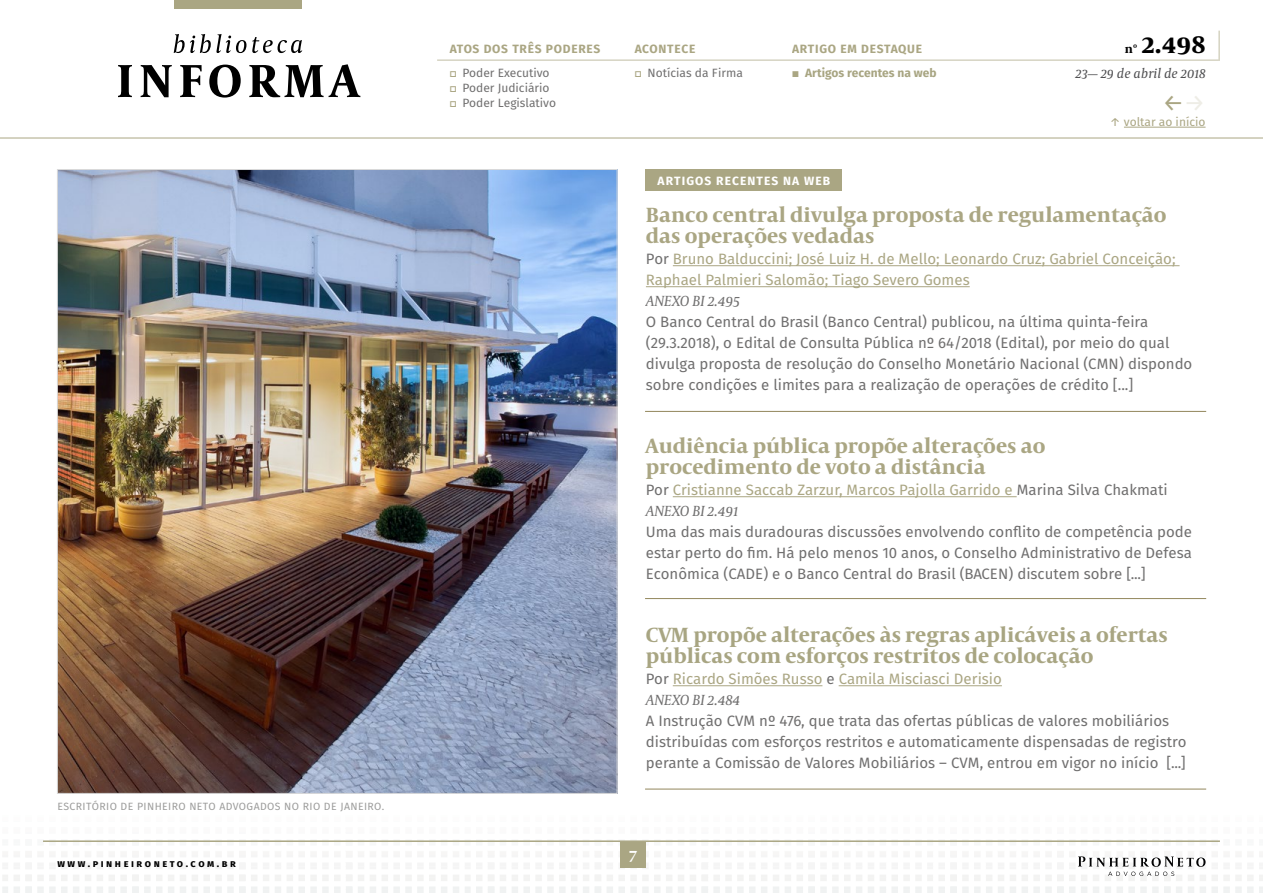
<style>
.page{position:relative;width:1263px;height:893px;background:#fff}
.page>*{position:absolute;margin:0;border:0;box-sizing:border-box;transform-origin:0 0}
.t1{font:700 25.5px "Capitolium News 2";color:#000}
.t2{font:24px "Fira Sans";color:#aaa683}
.t3{font:700 21px/21px "Capitolium News 2";color:#aaa683}
.t4{font:700 21px/21px "Capitolium News 2";color:#a8a582}
.t5{font:700 18px "Minion Pro";color:#fff}
.t6{font:15px/21px "Fira Sans";color:#706f6f}
.t7{font:15px/21px "Fira Sans";color:#aaa683}
.t8{font:italic 15px "Capitolium News 2";color:#706f6f}
.t9{font:italic 13.5px "Capitolium News 2";letter-spacing:.01em;color:#4e4e50}
.t10{font:12px/23.5px "Fira Sans";color:#706f6f}
.t11{font:700 12px/23.5px "Fira Sans";letter-spacing:.06em;color:#aaa683}
.t12{font:700 12px "Fira Sans";color:#a8a582}
.t13{font:700 12px "Fira Sans";letter-spacing:.09em;color:#fff}
.t14{font:12px "Fira Sans";color:#aaa683}
.t15{font:10.5px "Fira Sans";letter-spacing:.04em;color:#9d9d9c}
.t16{font:700 10.2px "Fira Sans";letter-spacing:.25em;color:#000}
.s1{font-family:"Tisa Sans Pro";font-weight:400}
.s2{font-weight:400;color:#706f6f}
.s3{font-family:"Tisa Sans Pro";color:#aaa683}
.s4{font-weight:700;color:#aaa683}
.s5{font-family:"Tisa Sans Pro";font-weight:400;color:#aaa683}
.s6{font-size:12px}
.s7{color:#eeede6}
.s8{color:#706f6f}
</style>
<div class="page">
<svg style="left:453px;top:875px;width:6px;height:18px"></svg>
<svg style="left:441px;top:875px;width:6px;height:18px"></svg>
<svg style="left:382px;top:875px;width:53px;height:18px"></svg>
<svg style="left:370px;top:875px;width:6px;height:18px"></svg>
<svg style="left:358px;top:875px;width:6px;height:18px"></svg>
<svg style="left:287px;top:875px;width:65px;height:18px"></svg>
<svg style="left:275px;top:875px;width:6px;height:18px"></svg>
<svg style="left:263px;top:875px;width:6px;height:18px"></svg>
<svg style="left:192px;top:875px;width:65px;height:18px"></svg>
<svg style="left:180px;top:875px;width:6px;height:18px"></svg>
<svg style="left:168px;top:875px;width:6px;height:18px"></svg>
<svg style="left:109px;top:875px;width:53px;height:18px"></svg>
<svg style="left:97px;top:875px;width:6px;height:18px"></svg>
<svg style="left:85px;top:875px;width:6px;height:18px"></svg>
<hr style="left:2px;top:892px;width:30px;height:1px;background:#f0f2f2">
<hr style="left:2px;top:882px;width:30px;height:3px;background:#f3f3f2">
<svg style="left:14px;top:875px;width:65px;height:18px"></svg>
<svg style="left:2px;top:875px;width:6px;height:17px"></svg>
<svg style="left:868px;top:875px;width:6px;height:18px"></svg>
<svg style="left:856px;top:875px;width:6px;height:18px"></svg>
<svg style="left:785px;top:875px;width:65px;height:18px"></svg>
<svg style="left:773px;top:875px;width:6px;height:18px"></svg>
<svg style="left:761px;top:875px;width:6px;height:18px"></svg>
<svg style="left:690px;top:875px;width:65px;height:18px"></svg>
<svg style="left:678px;top:875px;width:6px;height:18px"></svg>
<svg style="left:666px;top:875px;width:6px;height:18px"></svg>
<svg style="left:607px;top:875px;width:53px;height:18px"></svg>
<svg style="left:620px;top:867px;width:26px;height:1px"></svg>
<svg style="left:595px;top:875px;width:6px;height:18px"></svg>
<svg style="left:583px;top:875px;width:6px;height:18px"></svg>
<svg style="left:512px;top:875px;width:65px;height:18px"></svg>
<svg style="left:500px;top:875px;width:6px;height:18px"></svg>
<svg style="left:465px;top:875px;width:29px;height:18px"></svg>
<svg style="left:1259px;top:875px;width:4px;height:18px"></svg>
<svg style="left:998px;top:875px;width:6px;height:18px"></svg>
<svg style="left:986px;top:875px;width:6px;height:18px"></svg>
<svg style="left:880px;top:875px;width:100px;height:18px"></svg>
<div style="left:620px;top:842px;width:26px;height:25px;background:#aaa683"></div>
<hr style="left:0;top:138px;width:1263px;height:1px;background:#aaa683">
<hr style="left:437px;top:59px;width:781px;height:2px;background:#aaa683">
<hr style="left:1218px;top:31px;width:2px;height:30px;background:#aaa683">
<div style="left:174px;top:0;width:128px;height:9px;background:#aaa683"></div>
<svg style="left:118px;top:64px;width:242px;height:34px"></svg>
<svg style="left:174px;top:34px;width:128px;height:19px"></svg>
<hr style="left:43px;top:840px;width:1177px;height:2px;background:#aaa683">
<svg style="left:1010px;top:856px;width:243px;height:37px"></svg>
<img style="left:59px;top:171px;width:556px;height:621px">
<div style="left:646px;top:170px;width:196px;height:21px;background:#aaa683"></div>
<hr style="left:673px;top:496px;width:344px;height:1px;background:#aaa683">
<hr style="left:645px;top:789px;width:561px;height:1px;background:#93875c">
<hr style="left:645px;top:598px;width:561px;height:1px;background:#93875c">
<hr style="left:645px;top:411px;width:561px;height:1px;background:#93875c">
<hr style="left:673px;top:685px;width:149px;height:1px;background:#aaa683">
<hr style="left:839px;top:685px;width:163px;height:1px;background:#aaa683">
<hr style="left:673px;top:265px;width:506px;height:1px;background:#aaa683">
<hr style="left:646px;top:286px;width:324px;height:1px;background:#aaa683">
<hr style="left:1124px;top:127px;width:81px;height:1px;background:#aaa683">
<p class="t15" style="left:57px;top:799px;width:328px">ESCRITÓRIO DE PINHEIRO NETO ADVOGADOS NO RIO DE JANEIRO.</p>
<p class="t16" style="left:57px;top:857px;width:180px">www.pinheironeto.com.br</p>
<p class="t11" style="left:450px;top:37px;width:152px">ATOS DOS TRÊS PODERES <span class="s1">▫</span> <span class="s2">Poder Executivo</span></p>
<p class="t10" style="left:450px;top:80px;width:108px;line-height:15px"><span class="s3">▫</span> Poder Judiciário <span class="s3">▫</span> Poder Legislativo</p>
<p class="t10" style="left:635px;top:37px;width:110px"><span class="s4">ACONTECE<br></span><span class="s3">▫</span> Notícias da Firma</p>
<p class="t11" style="left:792px;top:37px;width:131px">ARTIGO EM DESTAQUE</p>
<p class="t12" style="left:792px;top:64px;width:146px"><span class="s5">▪</span> Artigos recentes na web</p>
<p class="t13" style="left:658px;top:172px;width:174px">ARTIGOS RECENTES NA WEB</p>
<h1 class="t1" style="left:1125px;top:26px;width:82px"><span class="s6">nº</span> 2.498</h1>
<p class="t9" style="left:1075px;top:64px;width:132px">23— 29 de abril de 2018</p>
<h2 class="t2" style="left:1162px;top:86px;width:45px">←<span class="s7">→</span></h2>
<p class="t14" style="left:1110px;top:113px;width:97px">↑ voltar ao início</p>
<h3 class="t3" style="left:646px;top:204px;width:522px">Banco central divulga proposta de regulamentação das operações vedadas</h3>
<p class="t7" style="left:646px;top:248px;width:531px"><span class="s8">Por</span> Bruno Balduccini; José Luiz H. de Mello; Leonardo Cruz; Gabriel Conceição;<br>Raphael Palmieri Salomão; Tiago Severo Gomes</p>
<p class="t8" style="left:646px;top:291px;width:96px">ANEXO BI 2.495</p>
<p class="t6" style="left:646px;top:311px;width:548px">O Banco Central do Brasil (Banco Central) publicou, na última quinta-feira (29.3.2018), o Edital de Consulta Pública nº 64/2018 (Edital), por meio do qual divulga proposta de resolução do Conselho Monetário Nacional (CMN) dispondo sobre condições e limites para a realização de operações de crédito [...]</p>
<h3 class="t3" style="left:646px;top:435px;width:401px">Audiência pública propõe alterações ao procedimento de voto a distância</h3>
<p class="t7" style="left:646px;top:479px;width:523px"><span class="s8">Por</span> Cristianne Saccab Zarzur, Marcos Pajolla Garrido e <span class="s8">Marina Silva Chakmati</span></p>
<p class="t8" style="left:646px;top:501px;width:94px">ANEXO BI 2.491</p>
<p class="t6" style="left:646px;top:521px;width:547px;text-align:justify">Uma das mais duradouras discussões envolvendo conflito de competência pode estar perto do fim. Há pelo menos 10 anos, o Conselho Administrativo de Defesa Econômica (CADE) e o Banco Central do Brasil (BACEN) discutem sobre [...]</p>
<h3 class="t4" style="left:646px;top:624px;width:523px">CVM propõe alterações às regras aplicáveis a ofertas públicas com esforços restritos de colocação</h3>
<p class="t7" style="left:646px;top:668px;width:358px"><span class="s8">Por</span> Ricardo Simões Russo <span class="s8">e</span> Camila Misciasci Derisio</p>
<p class="t8" style="left:646px;top:690px;width:96px">ANEXO BI 2.484</p>
<p class="t6" style="left:646px;top:710px;width:542px">A Instrução CVM nº 476, que trata das ofertas públicas de valores mobiliários distribuídas com esforços restritos e automaticamente dispensadas de registro perante a Comissão de Valores Mobiliários – CVM, entrou em vigor no início [...]</p>
<p class="t5" style="left:628px;top:841px;width:11px">7</p>
</div>
